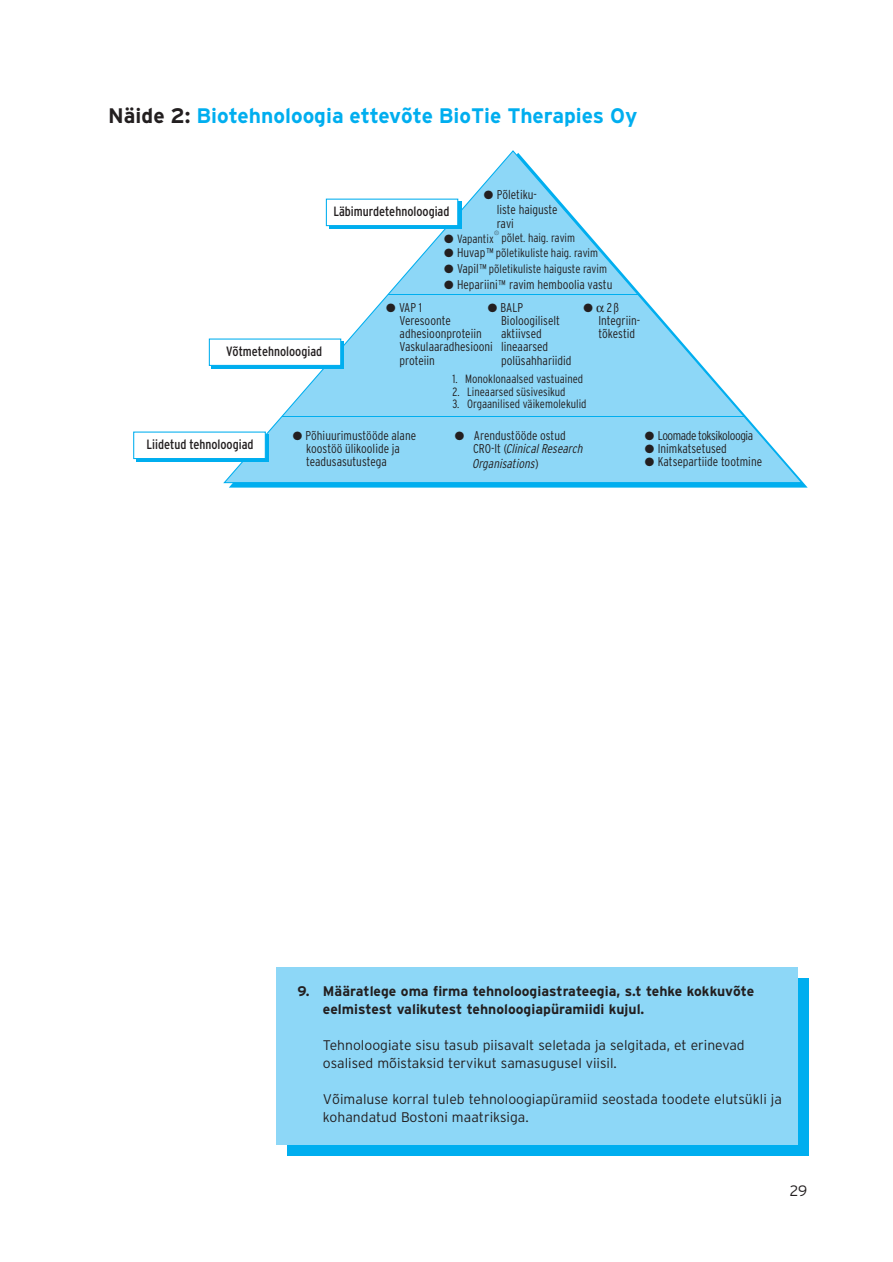
<style>
.page{position:relative;width:893px;height:1262px;background:#fff}
.page>*{position:absolute;margin:0;border:0;box-sizing:border-box;transform-origin:0 0}
.t1{font:700 21px "Interstate";color:#00aeef}
.t2{font:300 15px "Interstate";color:#231f20}
.t3{font:300 13.95px/18px "Interstate";color:#231f20}
.t4{font:700 13.95px/18px "Interstate";color:#231f20}
.t5{font:condensed 13.5px "Interstate";color:#231f20}
.t6{font:300 condensed 12.75px/13px "Interstate";color:#231f20}
.t7{font:italic 300 condensed 12.75px/15px "Interstate";color:#231f20}
.t8{font:300 condensed 12.75px "Interstate";letter-spacing:-.035em;color:#231f20}
.t9{font:300 condensed 12px "Interstate";color:#231f20}
.t10{font:7.5px "Courier New";color:#231f20}
.s1{color:#231f20}
.s2{font-size:12.75px}
.s3{font-style:normal}
</style>
<div class="page">
<div style="left:287px;top:978px;width:521px;height:177px;background:#00aeef"></div>
<div style="left:277px;top:967px;width:521px;height:177px;background:#8dd7f7"></div>
<svg style="left:223px;top:150px;width:581px;height:334px;fill:#8dd7f7"></svg>
<hr style="left:282px;top:416px;width:462px;height:1px;background:#00aeef">
<hr style="left:388px;top:294px;width:250px;height:1px;background:#00aeef">
<div style="left:329px;top:202px;width:132px;height:27px;background:#00aeef"></div>
<div style="left:326px;top:199px;width:132px;height:27px;background:#fff;border:1px solid #00aeef"></div>
<div style="left:136px;top:434px;width:133px;height:28px;background:#00aeef"></div>
<div style="left:133px;top:431px;width:133px;height:28px;background:#fff;border:1px solid #00aeef"></div>
<div style="left:212px;top:341px;width:132px;height:28px;background:#00aeef"></div>
<div style="left:209px;top:338px;width:132px;height:28px;background:#fff;border:1px solid #00aeef"></div>
<svg style="left:596px;top:306px;width:8px;height:6px"></svg>
<h1 class="t1" style="left:108px;top:108px;width:530px"><span class="s1">Näide 2:</span> Biotehnoloogia ettevõte BioTie Therapies Oy</h1>
<p class="t5" style="left:226px;top:346px;width:98px">Võtmetehnoloogiad</p>
<p class="t6" style="left:497px;top:188px;width:62px;line-height:14.7px;text-indent:-13px">● Põletiku&shy;liste haiguste ravi</p>
<p class="t9" style="left:444px;top:234px;width:51px">● Vapantix</p>
<p class="t9" style="left:444px;top:248px;width:155px">● <span class="s2">Huvap™</span> põletikuliste haig. ravim</p>
<p class="t9" style="left:444px;top:264px;width:164px">● <span class="s2">Vapil™</span> põletikuliste haiguste ravim</p>
<p class="t6" style="left:444px;top:278px;width:170px">● Hepariini™ ravim hemboolia vastu</p>
<p class="t5" style="left:333px;top:206px;width:117px">Läbimurdetehnoloogiad</p>
<p class="t10" style="left:494px;top:230px;width:6px">®</p>
<p class="t9" style="left:501px;top:233px;width:75px">põlet. haig. ravim</p>
<p class="t6" style="left:399px;top:302px;width:95px;text-indent:-14px">● VAP 1<br>Veresoonte adhesioonproteiin<br>Vaskulaaradhesiooni proteiin</p>
<p class="t6" style="left:598px;top:302px;width:43px;text-indent:-15px">● 2 ß<br>Integriin&shy;tõkestid</p>
<p class="t6" style="left:488px;top:302px;width:37px">● BALP</p>
<p class="t6" style="left:501px;top:315px;width:72px">Bioloogiliselt aktiivsed lineaarsed polüsahhariidid</p>
<p class="t9" style="left:452px;top:374px;width:132px">1. Monoklonaalsed vastuained</p>
<p class="t9" style="left:452px;top:387px;width:115px">2. Lineaarsed süsivesikud</p>
<p class="t9" style="left:452px;top:399px;width:136px">3. Orgaanilised väikemolekulid</p>
<p class="t5" style="left:147px;top:439px;width:108px">Liidetud tehnoloogiad</p>
<p class="t6" style="left:306px;top:429px;width:111px;text-indent:-14px">● Põhiuurimustööde alane koostöö ülikoolide ja teadusasutustega</p>
<p class="t6" style="left:455px;top:429px;width:112px">● Arendustööde ostud</p>
<p class="t7" style="left:472px;top:442px;width:114px"><span class="s3">C R O - l t (</span>Clinical Research<br>Organisations<span class="s3">)</span></p>
<p class="t8" style="left:645px;top:430px;width:110px">● Loomade toksikoloogia</p>
<p class="t6" style="left:645px;top:443px;width:83px">● Inimkatsetused</p>
<p class="t6" style="left:645px;top:456px;width:119px">● Katsepartiide tootmine</p>
<p class="t4" style="left:323px;top:983px;width:433px;text-indent:-26px">9. Määratlege oma firma tehnoloogiastrateegia, s.t tehke kokkuvõte eelmistest valikutest tehnoloogiapüramiidi kujul.</p>
<p class="t3" style="left:323px;top:1037px;width:423px">Tehnoloogiate sisu tasub piisavalt seletada ja selgitada, et erinevad osalised mõistaksid tervikut samasugusel viisil.</p>
<p class="t3" style="left:323px;top:1091px;width:460px">Võimaluse korral tuleb tehnoloogiapüramiid seostada toodete elutsükli ja kohandatud Bostoni maatriksiga.</p>
<p class="t2" style="left:789px;top:1185px;width:19px">29</p>
</div>
